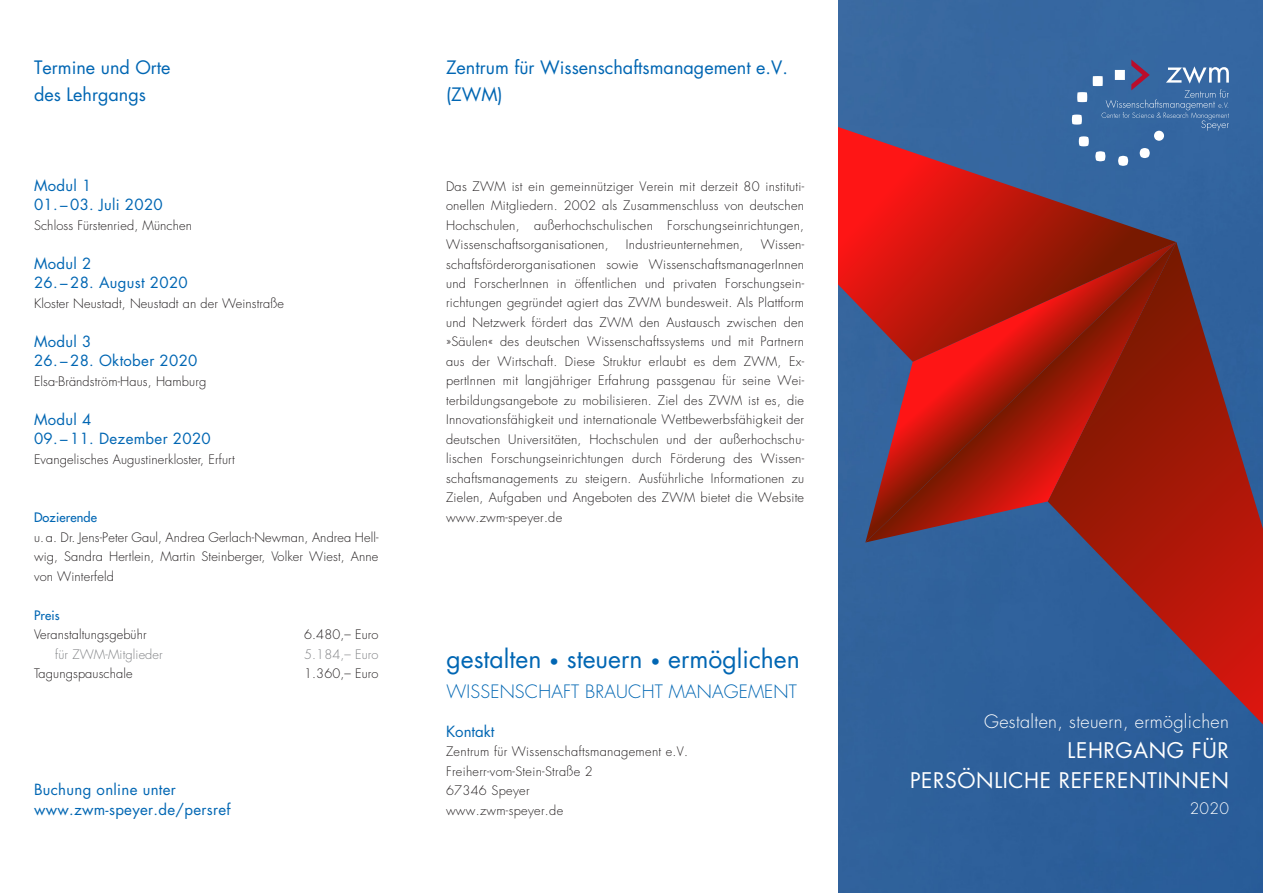
<style>
.page{position:relative;width:1263px;height:893px;background:#fff}
.page>*{position:absolute;margin:0;border:0;box-sizing:border-box;transform-origin:0 0}
.t1{font:24.75px "Futura";color:#0166b3}
.t2{font:21px/30px "Futura";letter-spacing:.03em;color:#fff;text-align:right}
.t3{font:18px/27px "Futura";color:#0166b3}
.t4{font:300 18px "Futura";letter-spacing:.02em;color:#fff}
.t5{font:300 18px "Futura";letter-spacing:.01em;color:#0166b3}
.t6{font:300 15.45px "Futura";color:#fff}
.t7{font:15px/19.5px "Futura";letter-spacing:.02em;color:#0166b3}
.t8{font:15px "Futura";color:#0166b3}
.t9{font:300 12.75px/19.5px "Futura";letter-spacing:.01em;color:#231f20;text-align:justify}
.t10{font:300 12.75px "Futura";letter-spacing:.01em;color:#808285}
.t11{font:12.75px "Futura";letter-spacing:.01em;color:#0166b3}
.s1{font-size:17.1px}
</style>
<div class="page">
<div style="left:838px;top:0;width:425px;height:893px;background:#2f619b"></div>
<svg style="left:1176px;top:60px;width:53px;height:106px"></svg>
<svg style="left:1048px;top:242px;width:215px;height:482px"></svg>
<svg style="left:865px;top:362px;width:311px;height:180px"></svg>
<svg style="left:838px;top:50px;width:338px;height:312px"></svg>
<h3 class="t3" style="left:34px;top:54px;width:138px">Termine und Orte des Lehrgangs</h3>
<p class="t7" style="left:34px;top:175px;width:59px">Modul 1</p>
<p class="t7" style="left:34px;top:195px;width:130px">01. – 03. Juli 2020</p>
<p class="t9" style="left:34px;top:215px;width:160px">Schloss Fürstenried, München</p>
<p class="t7" style="left:34px;top:253px;width:59px">Modul 2</p>
<p class="t7" style="left:34px;top:273px;width:155px">26. – 28. August 2020</p>
<p class="t9" style="left:34px;top:293px;width:251px">Kloster Neustadt, Neustadt an der Weinstraße</p>
<p class="t7" style="left:34px;top:331px;width:59px">Modul 3</p>
<p class="t7" style="left:34px;top:351px;width:165px">26. – 28. Oktober 2020</p>
<p class="t9" style="left:34px;top:371px;width:174px">Elsa-Brändström-Haus, Hamburg</p>
<p class="t7" style="left:34px;top:409px;width:59px">Modul 4</p>
<p class="t7" style="left:34px;top:429px;width:178px">09. – 11. Dezember 2020</p>
<p class="t9" style="left:34px;top:449px;width:202px">Evangelisches Augustinerkloster, Erfurt</p>
<p class="t11" style="left:34px;top:509px;width:64px">Dozierende</p>
<p class="t9" style="left:34px;top:527px;width:346px">u. a. Dr. Jens-Peter Gaul, Andrea Gerlach-Newman, Andrea Hell&shy;wig, Sandra Hertlein, Martin Steinberger, Volker Wiest, Anne von Winterfeld</p>
<p class="t11" style="left:34px;top:606px;width:27px">Preis</p>
<p class="t9" style="left:34px;top:625px;width:114px">Veranstaltungsgebühr</p>
<p class="t9" style="left:304px;top:625px;width:76px">6.480,– Euro</p>
<p class="t10" style="left:55px;top:646px;width:109px">für ZWM-Mitglieder</p>
<p class="t10" style="left:304px;top:646px;width:76px">5.184,– Euro</p>
<p class="t9" style="left:34px;top:664px;width:100px">Tagungspauschale</p>
<p class="t9" style="left:304px;top:664px;width:76px">1.360,– Euro</p>
<p class="t7" style="left:34px;top:780px;width:198px">Buchung online unter www.zwm-speyer.de/persref</p>
<h3 class="t3" style="left:446px;top:54px;width:343px">Zentrum für Wissenschaftsmanagement e.V. (ZWM)</h3>
<p class="t9" style="left:446px;top:176px;width:360px">Das ZWM ist ein gemeinnütziger Verein mit derzeit 80 instituti&shy;onellen Mitgliedern. 2002 als Zusammenschluss von deutschen Hochschulen, außerhochschulischen Forschungseinrichtungen, Wissenschaftsorganisationen,</p>
<p class="t9" style="left:626px;top:235px;width:119px">Industrieunternehmen,</p>
<p class="t9" style="left:446px;top:235px;width:360px;text-indent:315px">Wissen&shy;schaftsförderorganisationen sowie WissenschaftsmanagerInnen und ForscherInnen in öffentlichen und privaten Forschungsein&shy;richtungen gegründet agiert das ZWM bundesweit. Als Plattform und Netzwerk fördert das ZWM den Austausch zwischen den »Säulen« des deutschen Wissenschaftssystems und mit Partnern aus der Wirtschaft. Diese Struktur erlaubt es dem ZWM, Ex&shy;pertInnen mit langjähriger Erfahrung passgenau für seine Wei&shy;terbildungsangebote zu mobilisieren. Ziel des ZWM ist es, die Innovationsfähigkeit und internationale Wettbewerbsfähigkeit der deutschen Universitäten, Hochschulen und der außerhochschu&shy;lischen Forschungseinrichtungen durch Förderung des Wissen&shy;schaftsmanagements zu steigern. Ausführliche Informationen zu Zielen, Aufgaben und Angeboten des ZWM bietet die Website www.zwm-speyer.de</p>
<h1 class="t1" style="left:446px;top:643px;width:355px">gestalten <span class="s1">•</span> steuern <span class="s1">•</span> ermöglichen</h1>
<h3 class="t5" style="left:446px;top:680px;width:352px">WISSENSCHAFT BRAUCHT MANAGEMENT</h3>
<p class="t8" style="left:446px;top:721px;width:50px">Kontakt</p>
<p class="t9" style="left:446px;top:742px;width:244px;text-align:left">Zentrum für Wissenschaftsmanagement e.V.<br>Freiherr-vom-Stein-Straße 2<br>67346 Speyer<br>www.zwm-speyer.de</p>
<h3 class="t4" style="left:984px;top:711px;width:246px">Gestalten, steuern, ermöglichen</h3>
<h2 class="t2" style="left:910px;top:736px;width:320px">LEHRGANG FÜR<br>PERSÖNLICHE REFERENTINNEN</h2>
<p class="t6" style="left:1190px;top:799px;width:41px">2020</p>
</div>
